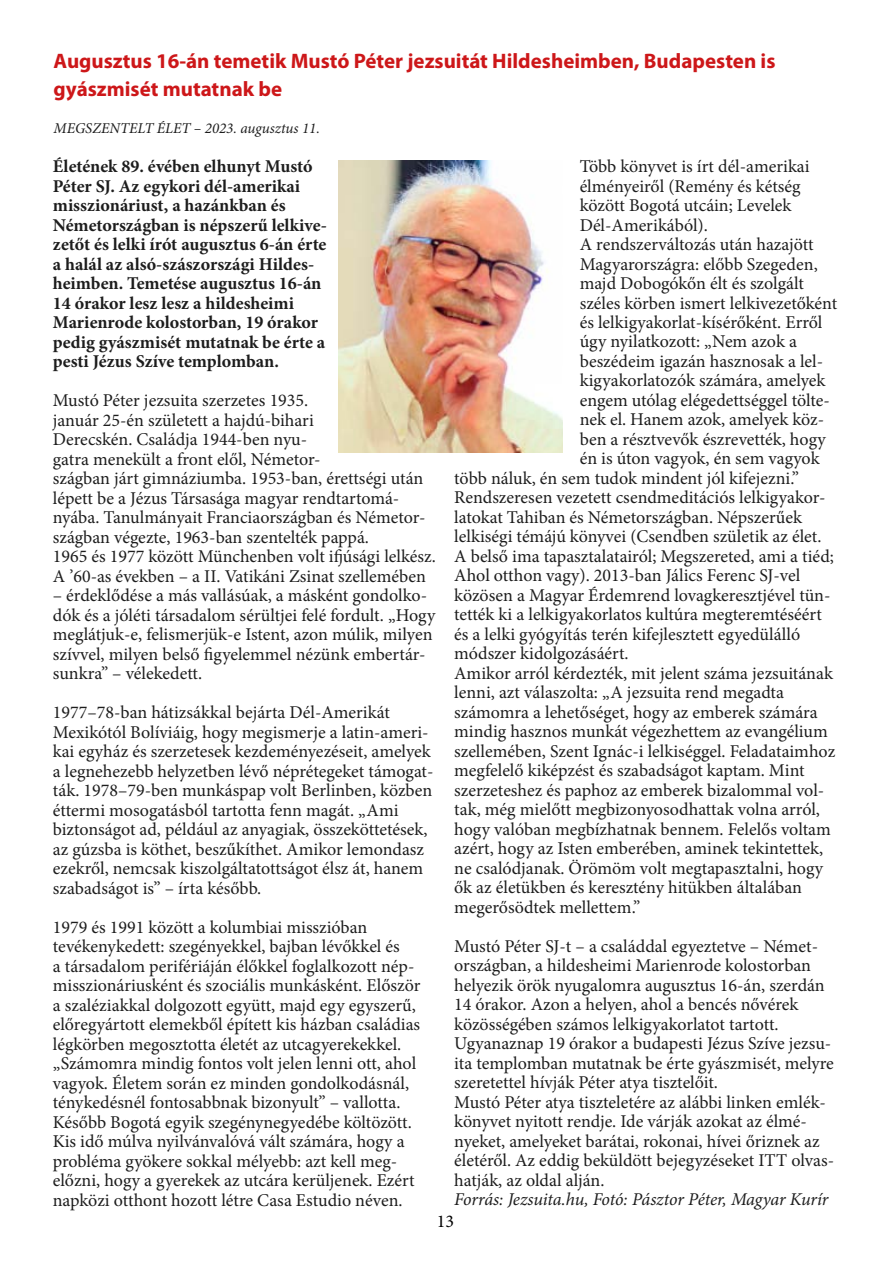
<style>
.page{position:relative;width:893px;height:1263px;background:#fff}
.page>*{position:absolute;margin:0;border:0;box-sizing:border-box;transform-origin:0 0}
.t1{font:700 21px/28.5px "Myriad Pro";color:#cd1719}
.t2{font:18px/19.5px "Minion Pro";color:#1d1d1d}
.t3{font:700 18px/19.5px "Minion Pro";color:#1d1d1d}
.t4{font:italic 18px "Minion Pro";letter-spacing:-.01em;color:#1d1d1d}
.t5{font:18px "Minion Pro";color:#000}
.t6{font:italic 15px "Minion Pro";color:#1d1d1d}
</style>
<div class="page">
<img style="left:338px;top:160px;width:225px;height:293px">
<p class="t1" style="left:54px;top:46px;width:723px">Augusztus 16-án temetik Mustó Péter jezsuitát Hildesheimben, Budapesten is gyászmisét mutatnak be</p>
<p class="t6" style="left:54px;top:118px;width:268px">MEGSZENTELT ÉLET – 2023. augusztus 11.</p>
<p class="t3" style="left:53px;top:157px;width:276px">Életének 89. évében elhunyt Mustó Péter SJ. Az egykori dél-amerikai misszionáriust, a hazánkban és Németországban is népszerű lelkive&shy;zetőt és lelki írót augusztus 6-án érte a halál az alsó-szászországi Hildes&shy;heimben. Temetése augusztus 16-án 14 órakor lesz lesz a hildesheimi Marienrode kolostorban, 19 órakor pedig gyászmisét mutatnak be érte a pesti Jézus Szíve templomban.</p>
<p class="t2" style="left:53px;top:391px;width:384px">Mustó Péter jezsuita szerzetes 1935.<br>január 25-én született a hajdú-bihari<br>Derecskén. Családja 1944-ben nyu-<br>gatra menekült a front elől, Németor-<br>szágban járt gimnáziumba. 1953-ban, érettségi után lépett be a Jézus Társasága magyar rendtartomá&shy;nyába. Tanulmányait Franciaországban és Németor&shy;szágban végezte, 1963-ban szentelték pappá.<br>1965 és 1977 között Münchenben volt ifjúsági lelkész.<br>A ’60-as években – a II. Vatikáni Zsinat szellemében</p>
<p class="t2" style="left:53px;top:586px;width:384px">– érdeklődése a más vallásúak, a másként gondolko&shy;dók és a jóléti társadalom sérültjei felé fordult. „Hogy meglátjuk-e, felismerjük-e Istent, azon múlik, milyen szívvel, milyen belső figyelemmel nézünk embertár&shy;sunkra” – vélekedett.</p>
<p class="t2" style="left:53px;top:703px;width:382px">1977–78-ban hátizsákkal bejárta Dél-Amerikát Mexikótól Bolíviáig, hogy megismerje a latin-ameri&shy;kai egyház és szerzetesek kezdeményezéseit, amelyek a legnehezebb helyzetben lévő néprétegeket támogat&shy;ták. 1978–79-ben munkáspap volt Berlinben, közben éttermi mosogatásból tartotta fenn magát. „Ami biztonságot ad, például az anyagiak, összeköttetések, az gúzsba is köthet, beszűkíthet. Amikor lemondasz ezekről, nemcsak kiszolgáltatottságot élsz át, hanem szabadságot is” – írta később.</p>
<p class="t2" style="left:53px;top:917px;width:369px">1979 és 1991 között a kolumbiai misszióban tevékenykedett: szegényekkel, bajban lévőkkel és<br>a társadalom perifériáján élőkkel foglalkozott nép&shy;misszionáriusként és szociális munkásként. Először a szaléziakkal dolgozott együtt, majd egy egyszerű, előregyártott elemekből épített kis házban családias légkörben megosztotta életét az utcagyerekekkel. „Számomra mindig fontos volt jelen lenni ott, ahol vagyok. Életem során ez minden gondolkodásnál, ténykedésnél fontosabbnak bizonyult” – vallotta.<br>Később Bogotá egyik szegénynegyedébe költözött.<br>Kis idő múlva nyilvánvalóvá vált számára, hogy a probléma gyökere sokkal mélyebb: azt kell meg&shy;előzni, hogy a gyerekek az utcára kerüljenek. Ezért napközi otthont hozott létre Casa Estudio néven.</p>
<p class="t2" style="left:580px;top:157px;width:231px">Több könyvet is írt dél-amerikai</p>
<p class="t2" style="left:580px;top:176px;width:222px">élményeiről (Remény és kétség</p>
<p class="t2" style="left:580px;top:196px;width:213px">között Bogotá utcáin; Levelek</p>
<p class="t2" style="left:580px;top:215px;width:130px">Dél-Amerikából).</p>
<p class="t2" style="left:580px;top:235px;width:235px">A rendszerváltozás után hazajött</p>
<p class="t2" style="left:580px;top:254px;width:240px">Magyarországra: előbb Szegeden,</p>
<p class="t2" style="left:580px;top:274px;width:226px">majd Dobogókőn élt és szolgált</p>
<p class="t2" style="left:580px;top:293px;width:259px">széles körben ismert lelkivezetőként</p>
<p class="t2" style="left:580px;top:313px;width:244px">és lelkigyakorlat-kísérőként. Erről</p>
<p class="t2" style="left:580px;top:332px;width:219px">úgy nyilatkozott: „Nem azok a</p>
<p class="t2" style="left:580px;top:352px;width:245px">beszédeim igazán hasznosak a lel-</p>
<p class="t2" style="left:580px;top:371px;width:247px">kigyakorlatozók számára, amelyek</p>
<p class="t2" style="left:580px;top:391px;width:252px">engem utólag elégedettséggel tölte-</p>
<p class="t2" style="left:580px;top:410px;width:246px">nek el. Hanem azok, amelyek köz-</p>
<p class="t2" style="left:580px;top:430px;width:248px">ben a résztvevők észrevették, hogy</p>
<p class="t2" style="left:580px;top:449px;width:241px">én is úton vagyok, én sem vagyok</p>
<p class="t2" style="left:454px;top:468px;width:346px">több náluk, én sem tudok mindent jól kifejezni.”</p>
<p class="t2" style="left:454px;top:488px;width:373px">Rendszeresen vezetett csendmeditációs lelkigyakor-</p>
<p class="t2" style="left:454px;top:507px;width:349px">latokat Tahiban és Németországban. Népszerűek</p>
<p class="t2" style="left:454px;top:527px;width:369px">lelkiségi témájú könyvei (Csendben születik az élet.</p>
<p class="t2" style="left:454px;top:546px;width:381px">A belső ima tapasztalatairól; Megszereted, ami a tiéd;</p>
<p class="t2" style="left:454px;top:566px;width:348px">Ahol otthon vagy). 2013-ban Jálics Ferenc SJ-vel</p>
<p class="t2" style="left:454px;top:585px;width:378px">közösen a Magyar Érdemrend lovagkeresztjével tün-</p>
<p class="t2" style="left:454px;top:605px;width:369px">tették ki a lelkigyakorlatos kultúra megteremtéséért</p>
<p class="t2" style="left:454px;top:624px;width:347px">és a lelki gyógyítás terén kifejlesztett egyedülálló</p>
<p class="t2" style="left:454px;top:644px;width:176px">módszer kidolgozásáért.</p>
<p class="t2" style="left:454px;top:663px;width:380px">Amikor arról kérdezték, mit jelent száma jezsuitának</p>
<p class="t2" style="left:454px;top:683px;width:331px">lenni, azt válaszolta: „A jezsuita rend megadta</p>
<p class="t2" style="left:454px;top:702px;width:365px">számomra a lehetőséget, hogy az emberek számára</p>
<p class="t2" style="left:454px;top:722px;width:375px">mindig hasznos munkát végezhettem az evangélium</p>
<p class="t2" style="left:454px;top:741px;width:382px">szellemében, Szent Ignác-i lelkiséggel. Feladataimhoz</p>
<p class="t2" style="left:454px;top:761px;width:352px">megfelelő kiképzést és szabadságot kaptam. Mint</p>
<p class="t2" style="left:454px;top:780px;width:372px">szerzeteshez és paphoz az emberek bizalommal vol-</p>
<p class="t2" style="left:454px;top:800px;width:367px">tak, még mielőtt megbizonyosodhattak volna arról,</p>
<p class="t2" style="left:454px;top:819px;width:378px">hogy valóban megbízhatnak bennem. Felelős voltam</p>
<p class="t2" style="left:454px;top:839px;width:370px">azért, hogy az Isten emberében, aminek tekintettek,</p>
<p class="t2" style="left:454px;top:858px;width:370px">ne csalódjanak. Örömöm volt megtapasztalni, hogy</p>
<p class="t2" style="left:454px;top:878px;width:349px">ők az életükben és keresztény hitükben általában</p>
<p class="t2" style="left:454px;top:897px;width:188px">megerősödtek mellettem.”</p>
<p class="t2" style="left:454px;top:936px;width:381px">Mustó Péter SJ-t – a családdal egyeztetve – Német&shy;országban, a hildesheimi Marienrode kolostorban helyezik örök nyugalomra augusztus 16-án, szerdán 14 órakor. Azon a helyen, ahol a bencés nővérek közösségében számos lelkigyakorlatot tartott.<br>Ugyanaznap 19 órakor a budapesti Jézus Szíve jezsu&shy;ita templomban mutatnak be érte gyászmisét, melyre szeretettel hívják Péter atya tisztelőit.<br>Mustó Péter atya tiszteletére az alábbi linken emlék&shy;könyvet nyitott rendje. Ide várják azokat az élmé&shy;nyeket, amelyeket barátai, rokonai, hívei őriznek az életéről. Az eddig beküldött bejegyzéseket ITT olvas&shy;hatják, az oldal alján.</p>
<p class="t4" style="left:454px;top:1187px;width:376px">Forrás: Jezsuita.hu, Fotó: Pásztor Péter, Magyar Kurír</p>
<p class="t5" style="left:437px;top:1209px;width:19px">13</p>
</div>
